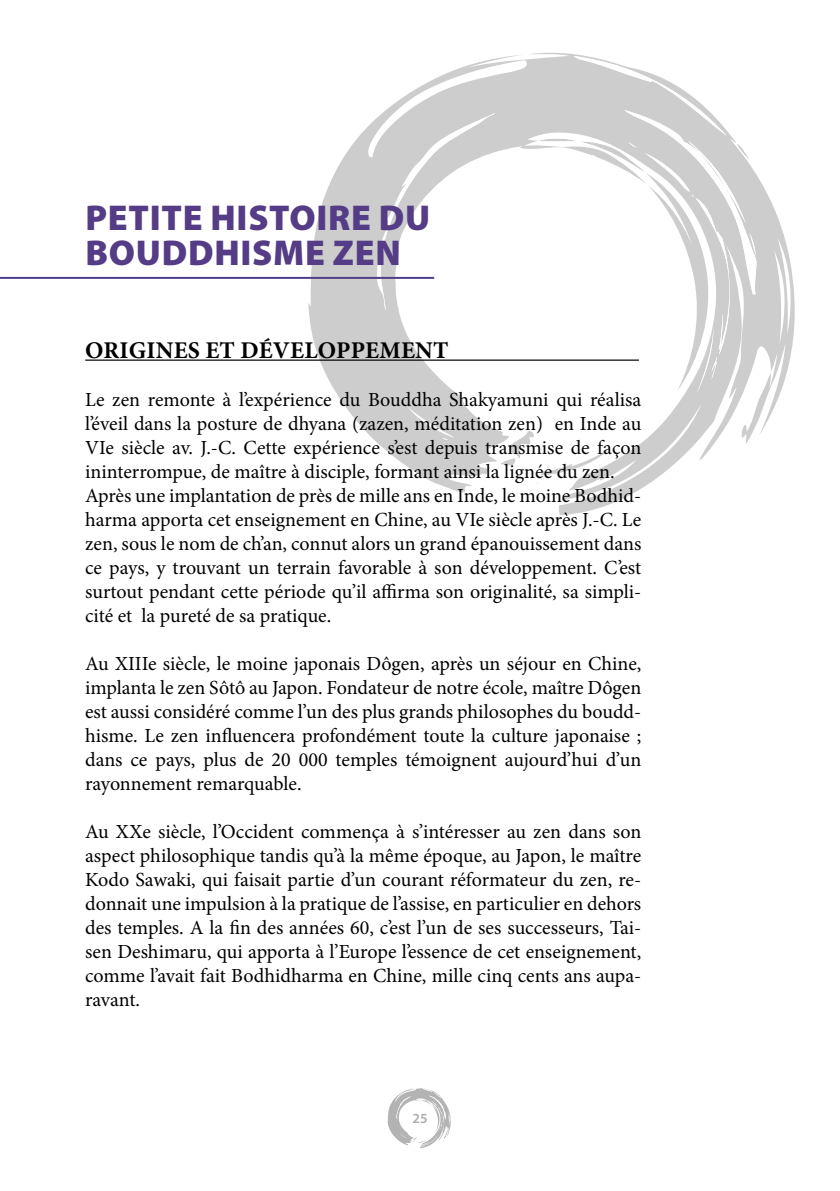
<style>
.page{position:relative;width:840px;height:1191px;background:#fff}
.page>*{position:absolute;margin:0;border:0;box-sizing:border-box;transform-origin:0 0}
.t1{font:900 36px/35.2px "Myriad Pro";letter-spacing:.02em;color:#543c86}
.t2{font:700 24px "Minion Pro";letter-spacing:-.005em;color:#000}
.t3{font:20px/24px "Minion Pro";color:#000;text-align:justify}
.t4{font:600 14px "Myriad Pro";color:#87888a}
</style>
<div class="page">
<svg style="left:308px;top:52px;width:487px;height:463px"></svg>
<svg style="left:368px;top:60px;width:159px;height:251px"></svg>
<svg style="left:538px;top:56px;width:218px;height:338px"></svg>
<svg style="left:499px;top:431px;width:108px;height:44px"></svg>
<svg style="left:387px;top:1088px;width:64px;height:60px"></svg>
<hr style="left:85px;top:359px;width:553px;height:2px;background:#000">
<hr style="left:0;top:277px;width:434px;height:2px;background:#543c86">
<h1 class="t1" style="left:85px;top:199px;width:346px">PETITE HISTOIRE DU<br>BOUDDHISME ZEN</h1>
<p class="t2" style="left:85px;top:333px;width:34px">ORIGINE</p>
<p class="t2" style="left:188px;top:333px;width:165px">S ET DÉVELOPPEMENT</p>
<p class="t3" style="left:85px;top:387px;width:557px;text-align:left">Le zen remonte à l’expérience du Bouddha Shakyamuni qui réalisa l’éveil dans la posture de dhyana (zazen, méditation zen) en Inde au VIe siècle av. J.-C. Cette expérience s’est depuis transmise de façon ininterrompue, de maître à disciple, formant ainsi la lignée du zen.<br>Après une implantation de près de mille ans en Inde, le moine Bodhid&shy;harma apporta cet enseignement en Chine, au VIe siècle après J.-C. Le zen, sous le nom de ch’an, connut alors un grand épanouissement dans ce pays, y trouvant un terrain favorable à son développement. C’est surtout pendant cette période qu’il affirma son originalité, sa simpli&shy;cité et la pureté de sa pratique.</p>
<p class="t3" style="left:85px;top:651px;width:557px">Au XIIIe siècle, le moine japonais Dôgen, après un séjour en Chine, implanta le zen Sôtô au Japon. Fondateur de notre école, maître Dôgen est aussi considéré comme l’un des plus grands philosophes du boudd&shy;hisme. Le zen influencera profondément toute la culture japonaise ; dans ce pays, plus de 20 000 temples témoignent aujourd’hui d’un rayonnement remarquable.</p>
<p class="t3" style="left:85px;top:819px;width:557px">Au XXe siècle, l’Occident commença à s’intéresser au zen dans son aspect philosophique tandis qu’à la même époque, au Japon, le maître Kodo Sawaki, qui faisait partie d’un courant réformateur du zen, re&shy;donnait une impulsion à la pratique de l’assise, en particulier en dehors des temples. A la fin des années 60, c’est l’un de ses successeurs, Tai&shy;sen Deshimaru, qui apporta à l’Europe l’essence de cet enseignement, comme l’avait fait Bodhidharma en Chine, mille cinq cents ans aupa&shy;ravant.</p>
<p class="t4" style="left:412px;top:1109px;width:17px">25</p>
</div>
